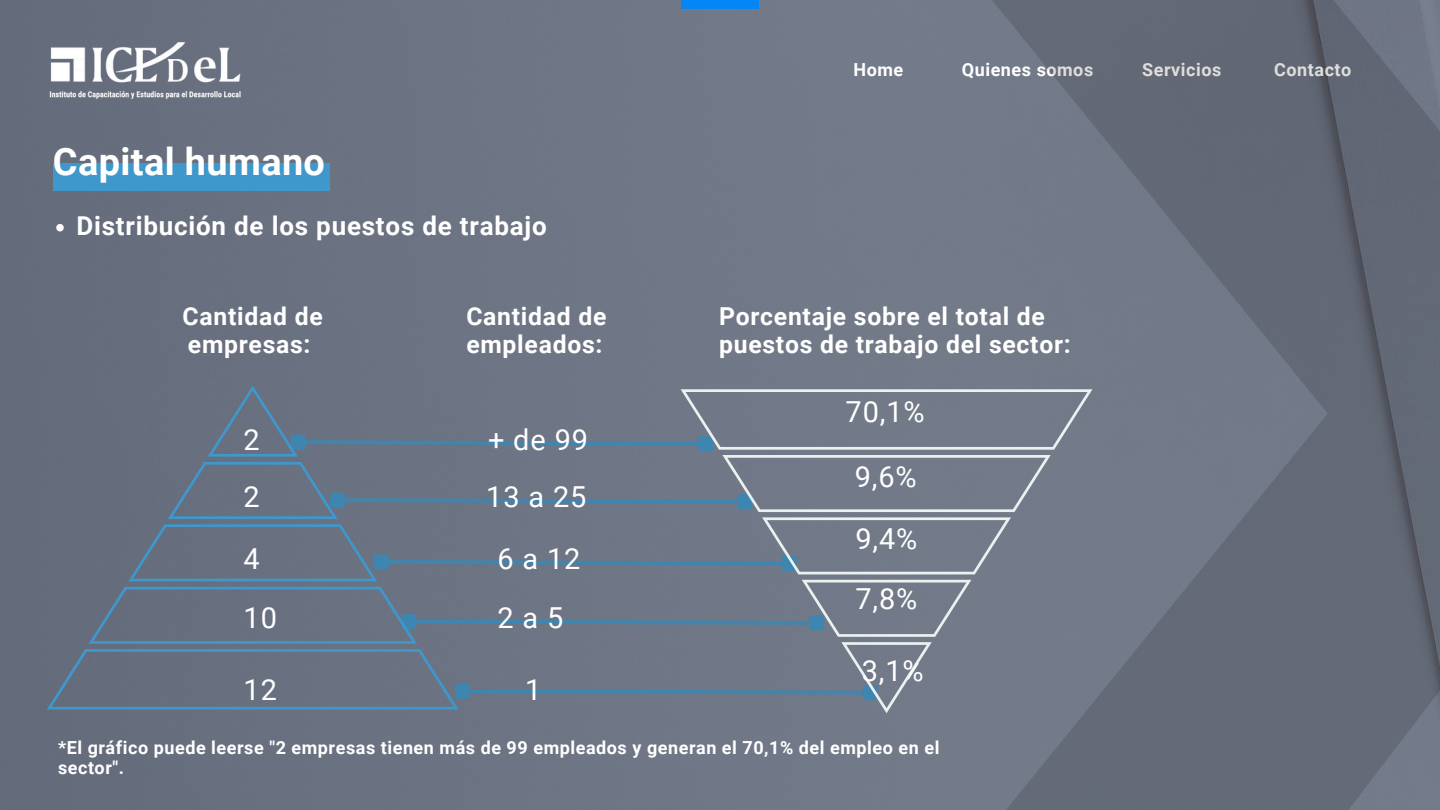
<style>
.page{position:relative;width:1440px;height:810px;background:#fff}
.page>*{position:absolute;margin:0;border:0;box-sizing:border-box;transform-origin:0 0}
.t1{font:700 37.9px "Roboto";letter-spacing:.01em;color:#fff}
.t2{font:28.9px "Roboto";letter-spacing:.03em;color:#fff}
.t3{font:700 26px "Roboto";letter-spacing:.03em;color:#fff}
.t4{font:700 24.7px/27.8px "Roboto";letter-spacing:.03em;color:#fff}
.t5{font:700 18px/20.2px "Roboto";letter-spacing:.03em;color:#fff}
</style>
<div class="page">
<div style="left:0;top:0;width:985px;height:810px;background:#6d7484"></div>
<div style="left:681px;top:0;width:78px;height:9px;background:#0486f6"></div>
<img style="left:36px;top:30px;width:218px;height:81px">
<div style="left:53px;top:163px;width:277px;height:28px;background:#3e98cb"></div>
<svg style="left:47px;top:386px;width:938px;height:327px;background:#6c7788"></svg>
<svg style="left:56px;top:224px;width:8px;height:7px"></svg>
<div style="left:985px;top:0;width:455px;height:810px;background:linear-gradient(to bottom,#686e7b,#6b727f)"></div>
<p class="t1" style="left:53px;top:140px;width:274px">Capital humano</p>
<p class="t3" style="left:76px;top:211px;width:472px">Distribución de los puestos de trabajo</p>
<p class="t4" style="left:183px;top:303px;width:142px">Cantidad de empresas:</p>
<p class="t4" style="left:466px;top:303px;width:142px">Cantidad de empleados:</p>
<p class="t2" style="left:244px;top:423px;width:18px">2</p>
<p class="t2" style="left:488px;top:423px;width:102px">+ de 99</p>
<p class="t2" style="left:244px;top:480px;width:18px">2</p>
<p class="t2" style="left:486px;top:480px;width:102px">13 a 25</p>
<p class="t2" style="left:244px;top:542px;width:18px">4</p>
<p class="t2" style="left:497px;top:542px;width:85px">6a12</p>
<p class="t2" style="left:244px;top:602px;width:35px">10</p>
<p class="t2" style="left:497px;top:602px;width:67px">2a5</p>
<p class="t2" style="left:244px;top:674px;width:35px">12</p>
<p class="t2" style="left:525px;top:674px;width:18px">1</p>
<p class="t5" style="left:853px;top:60px;width:51px">Home</p>
<p class="t5" style="left:962px;top:60px;width:133px">Quienes somos</p>
<p class="t5" style="left:1142px;top:60px;width:81px">Servicios</p>
<p class="t5" style="left:1274px;top:60px;width:79px">Contacto</p>
<p class="t4" style="left:719px;top:303px;width:353px">Porcentaje sobre el total de puestos de trabajo del sector:</p>
<p class="t2" style="left:846px;top:396px;width:81px">70,1%</p>
<p class="t2" style="left:855px;top:460px;width:63px">9,6%</p>
<p class="t2" style="left:855px;top:522px;width:63px">9,4%</p>
<p class="t2" style="left:855px;top:582px;width:63px">7,8%</p>
<p class="t2" style="left:862px;top:654px;width:63px">3,1%</p>
<p class="t5" style="left:58px;top:737px;width:883px">*El gráfico puede leerse "2 empresas tienen más de 99 empleados y generan el 70,1% del empleo en el sector".</p>
</div>
